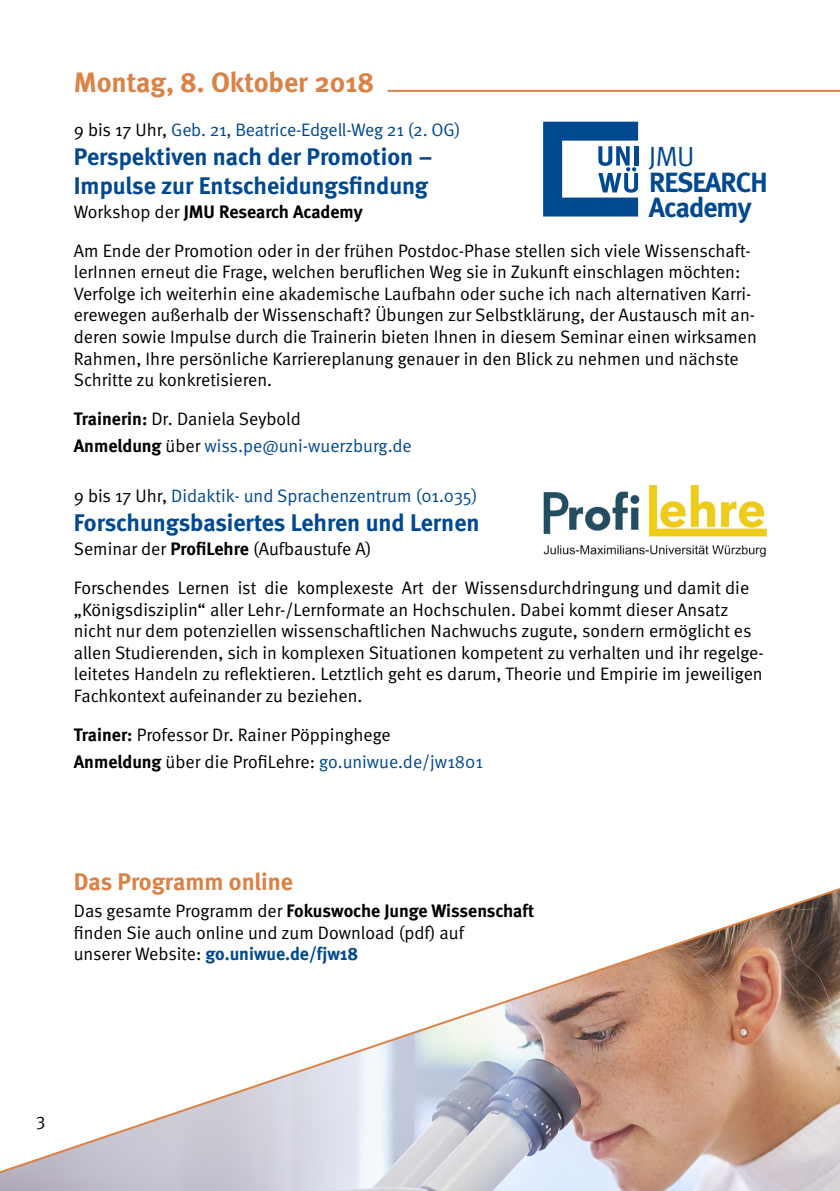
<style>
.page{position:relative;width:840px;height:1191px;background:#fff}
.page>*{position:absolute;margin:0;border:0;box-sizing:border-box;transform-origin:0 0}
.t1{font:700 28px "Meta";color:#db8247}
.t2{font:700 27.8px/24.2px "Meta";letter-spacing:-.035em;color:#004990}
.t3{font:27.8px "Meta Normal";color:#004990}
.t4{font:700 24px/28.8px "Meta";color:#004990}
.t5{font:700 24px "Meta";color:#db8247}
.t6{font:18px/21.6px "Meta Normal";color:#000}
.t7{font:18px/27.2px "Meta Normal";letter-spacing:-.005em;color:#004990}
.t8{font:700 18px "Meta";letter-spacing:-.005em;color:#000}
.t9{font:700 18px "Meta";color:#004990}
.s1{color:#000}
.s2{font-family:"Meta Normal";font-weight:400}
.s3{font-family:"Meta";font-weight:700;color:#000}
.s4{font-family:"Meta";font-weight:700}
.s5{color:#004990}
.s6{font-family:"Meta Normal";font-weight:400;color:#000}
</style>
<div class="page">
<svg style="left:543px;top:122px;width:94px;height:94px"></svg>
<img style="left:543px;top:485px;width:224px;height:73px">
<svg style="left:0;top:888px;width:839px;height:303px"></svg>
<hr style="left:387px;top:90px;width:452px;height:2px;background:#db8247">
<h1 class="t1" style="left:74px;top:65px;width:301px">Montag, 8. Oktober 2018</h1>
<p class="t7" style="left:74px;top:116px;width:388px"><span class="s1">9 bis 17 Uhr,</span> Geb. 21, Beatrice-Edgell-Weg 21 (2. OG)</p>
<h3 class="t4" style="left:74px;top:142px;width:360px">Perspektiven nach der Promotion –<br>Impulse zur Entscheidungsfindung</h3>
<p class="t8" style="left:74px;top:201px;width:290px"><span class="s2">Workshop der</span> JMU Research Academy</p>
<p class="t6" style="left:74px;top:239px;width:684px">Am Ende der Promotion oder in der frühen Postdoc-Phase stellen sich viele Wissenschaft&shy;lerInnen erneut die Frage, welchen beruflichen Weg sie in Zukunft einschlagen möchten:<br>Verfolge ich weiterhin eine akademische Laufbahn oder suche ich nach alternativen Karri&shy;erewegen außerhalb der Wissenschaft? Übungen zur Selbstklärung, der Austausch mit an&shy;deren sowie Impulse durch die Trainerin bieten Ihnen in diesem Seminar einen wirksamen Rahmen, Ihre persönliche Karriereplanung genauer in den Blick zu nehmen und nächste Schritte zu konkretisieren.</p>
<p class="t7" style="left:74px;top:405px;width:339px"><span class="s3">Trainerin:</span> <span class="s1">Dr. Daniela Seybold<br></span><span class="s3">Anmeldung</span> <span class="s1">über</span> wiss.pe@uni-wuerzburg.de</p>
<p class="t7" style="left:74px;top:482px;width:405px"><span class="s1">9 bis 17 Uhr,</span> Didaktik- und Sprachenzentrum (01.035)</p>
<h3 class="t4" style="left:74px;top:508px;width:407px">Forschungsbasiertes Lehren und Lernen</h3>
<p class="t6" style="left:74px;top:529px;width:676px;line-height:38.6px">Seminar der <span class="s4">ProfiLehre</span> (Aufbaustufe A)<br>Forschendes Lernen ist die komplexeste Art der Wissensdurchdringung und damit die</p>
<p class="t6" style="left:74px;top:598px;width:691px">„Königsdisziplin“ aller Lehr-/Lernformate an Hochschulen. Dabei kommt dieser Ansatz nicht nur dem potenziellen wissenschaftlichen Nachwuchs zugute, sondern ermöglicht es allen Studierenden, sich in komplexen Situationen kompetent zu verhalten und ihr regelge&shy;leitetes Handeln zu reflektieren. Letztlich geht es darum, Theorie und Empirie im jeweiligen Fachkontext aufeinander zu beziehen.</p>
<p class="t6" style="left:74px;top:720px;width:410px;line-height:27.2px"><span class="s4">Trainer:</span> Professor Dr. Rainer Pöppinghege<br><span class="s4">Anmeldung</span> über die ProfiLehre: <span class="s5">go.uniwue.de/jw1801</span></p>
<h2 class="t3" style="left:648px;top:140px;width:47px">JMU</h2>
<h2 class="t2" style="left:648px;top:170px;width:120px">RESEARCH<br>Academy</h2>
<h3 class="t5" style="left:74px;top:867px;width:221px">Das Programm online</h3>
<p class="t8" style="left:74px;top:900px;width:461px"><span class="s2">Das gesamte Programm der</span> Fokuswoche Junge Wissenschaft</p>
<p class="t6" style="left:74px;top:921px;width:391px">finden Sie auch online und zum Download (pdf) auf</p>
<p class="t9" style="left:74px;top:943px;width:286px"><span class="s6">unserer Website:</span> go.uniwue.de/fjw18</p>
<p class="t6" style="left:36px;top:1108px;width:11px">3</p>
</div>
